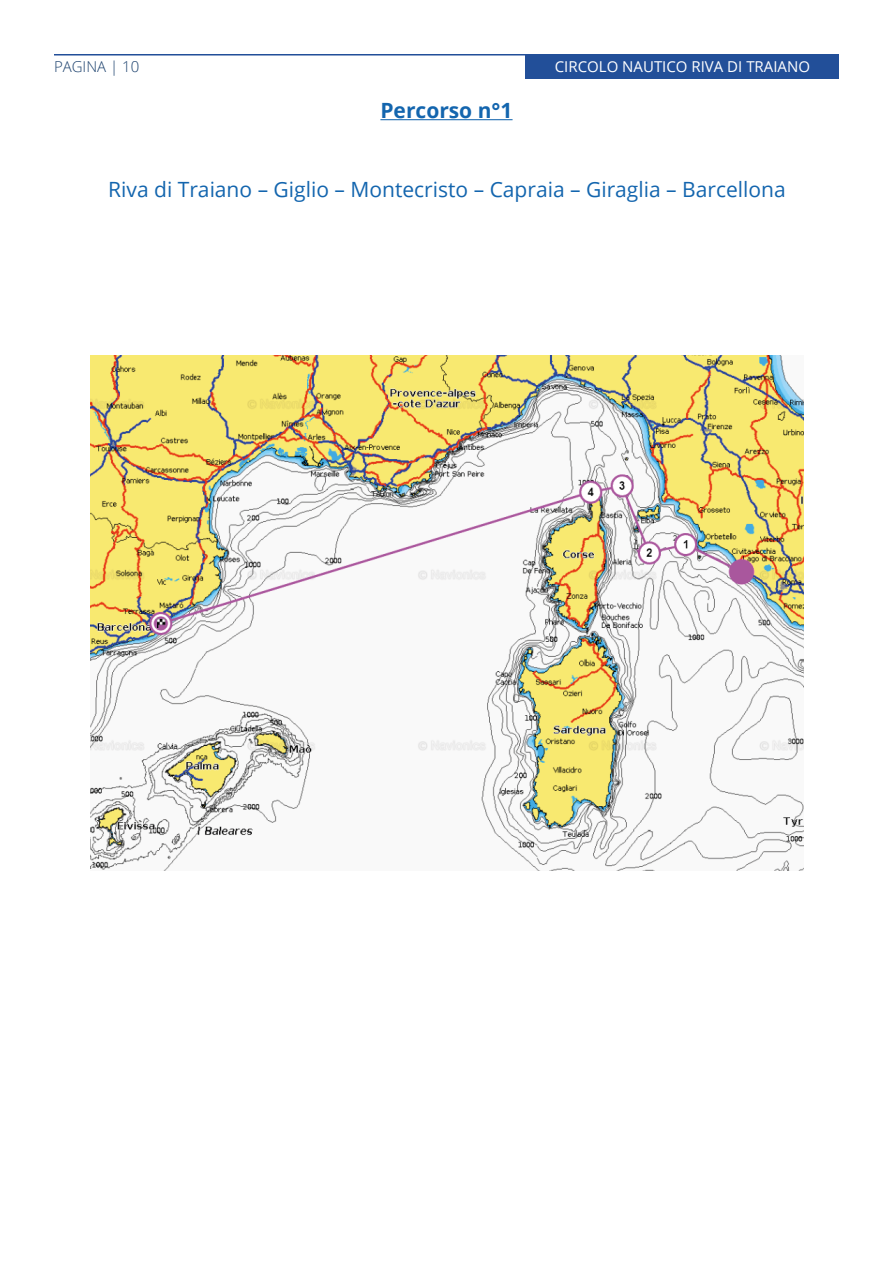
<style>
.page{position:relative;width:893px;height:1263px;background:#fff}
.page>*{position:absolute;margin:0;border:0;box-sizing:border-box;transform-origin:0 0}
.Normal_wrd_1{font:21px "Open Sans";color:#1365ae}
.Normal_wrd_1-2{font:700 21px "Open Sans";color:#1365ae}
.t1{font:15px "Open Sans";color:#fff}
.t2{font:300 15px "Open Sans";color:#1e436f}
</style>
<div class="page">
<div style="left:526px;top:54px;width:313px;height:25px;background:#224f99"></div>
<hr style="left:54px;top:54px;width:472px;height:2px;background:#224f99">
<hr style="left:380px;top:119px;width:133px;height:1px;background:#1365ae">
<img style="left:91px;top:355px;width:712px;height:515px">
<p class="t2" style="left:54px;top:56px;width:87px">PAGINA | 10</p>
<p class="t1" style="left:555px;top:56px;width:257px">CIRCOLO NAUTICO RIVA DI TRAIANO</p>
<p class="Normal_wrd_1-2" style="left:380px;top:96px;width:134px">Percorso n°1</p>
<p class="Normal_wrd_1" style="left:108px;top:175px;width:679px">Riva di Traiano – Giglio – Montecristo – Capraia – Giraglia – Barcellona</p>
</div>
